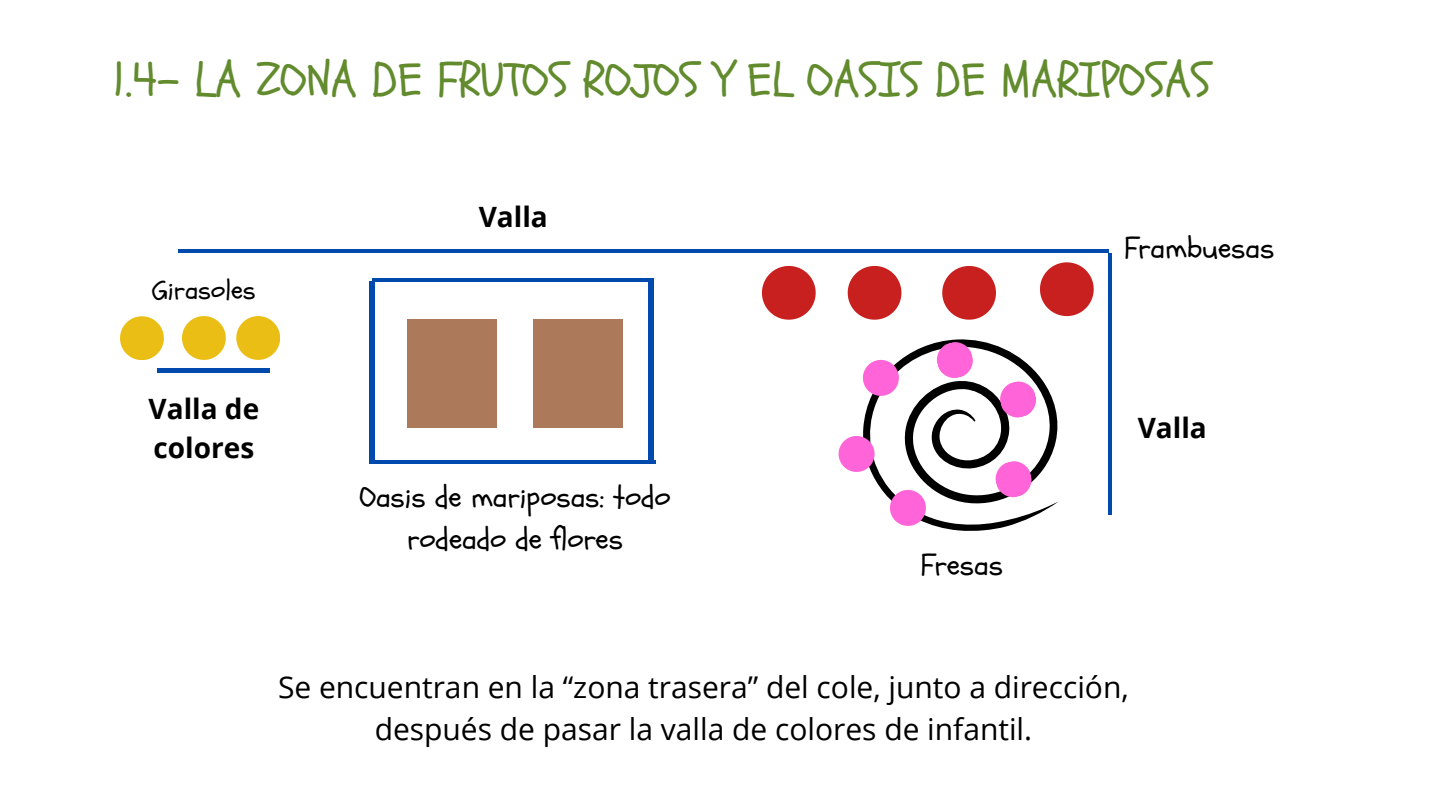
<style>
.page{position:relative;width:1440px;height:810px;background:#fff}
.page>*{position:absolute;margin:0;border:0;box-sizing:border-box;transform-origin:0 0}
.t1{font:48px "Schoolbell";color:#628b2d}
.t2{font:30px/42px "Open Sans";color:#000;text-align:center}
.t3{font:30px/41.2px "Schoolbell";color:#000;text-align:center}
.t4{font:700 28px/39px "Open Sans";color:#000}
.t5{font:27px "Schoolbell";color:#000}
</style>
<div class="page">
<div style="left:407px;top:320px;width:90px;height:108px;background:#ad795b"></div>
<hr style="left:178px;top:250px;width:930px;height:3px;background:#004aad">
<svg style="left:120px;top:316px;width:44px;height:44px"></svg>
<svg style="left:762px;top:266px;width:54px;height:54px"></svg>
<svg style="left:848px;top:266px;width:53px;height:54px"></svg>
<svg style="left:942px;top:266px;width:54px;height:54px"></svg>
<div style="left:533px;top:320px;width:89px;height:108px;background:#ad795b"></div>
<hr style="left:157px;top:368px;width:113px;height:4px;background:#004aad">
<svg style="left:182px;top:316px;width:44px;height:44px"></svg>
<svg style="left:236px;top:316px;width:44px;height:44px"></svg>
<hr style="left:373px;top:278px;width:281px;height:4px;background:#004aad">
<div style="left:369px;top:282px;width:5px;height:182px;background:#004aad"></div>
<hr style="left:374px;top:460px;width:282px;height:4px;background:#004aad">
<div style="left:648px;top:282px;width:6px;height:182px;background:#004aad"></div>
<hr style="left:1108px;top:253px;width:4px;height:262px;background:#004aad">
<svg style="left:839px;top:339px;width:220px;height:192px"></svg>
<svg style="left:1040px;top:262px;width:54px;height:54px"></svg>
<h1 class="t1" style="left:113px;top:48px;width:1100px">1.4- LA ZONA DE FRUTOS ROJOS Y EL OASIS DE MARIPOSAS</h1>
<p class="t5" style="left:152px;top:272px;width:105px">Girasoles</p>
<p class="t4" style="left:149px;top:388px;width:112px">Valla de colores</p>
<h3 class="t4" style="left:479px;top:196px;width:71px">Valla</h3>
<p class="t3" style="left:360px;top:477px;width:312px">Oasis de mariposas: todo rodeado de flores</p>
<p class="t3" style="left:921px;top:546px;width:84px">Fresas</p>
<p class="t3" style="left:1125px;top:228px;width:151px">Frambuesas</p>
<p class="t4" style="left:1138px;top:408px;width:71px">Valla</p>
<h2 class="t2" style="left:278px;top:665px;width:852px">Se encuentran en la “zona trasera” del cole, junto a dirección, después de pasar la valla de colores de infantil.</h2>
</div>
